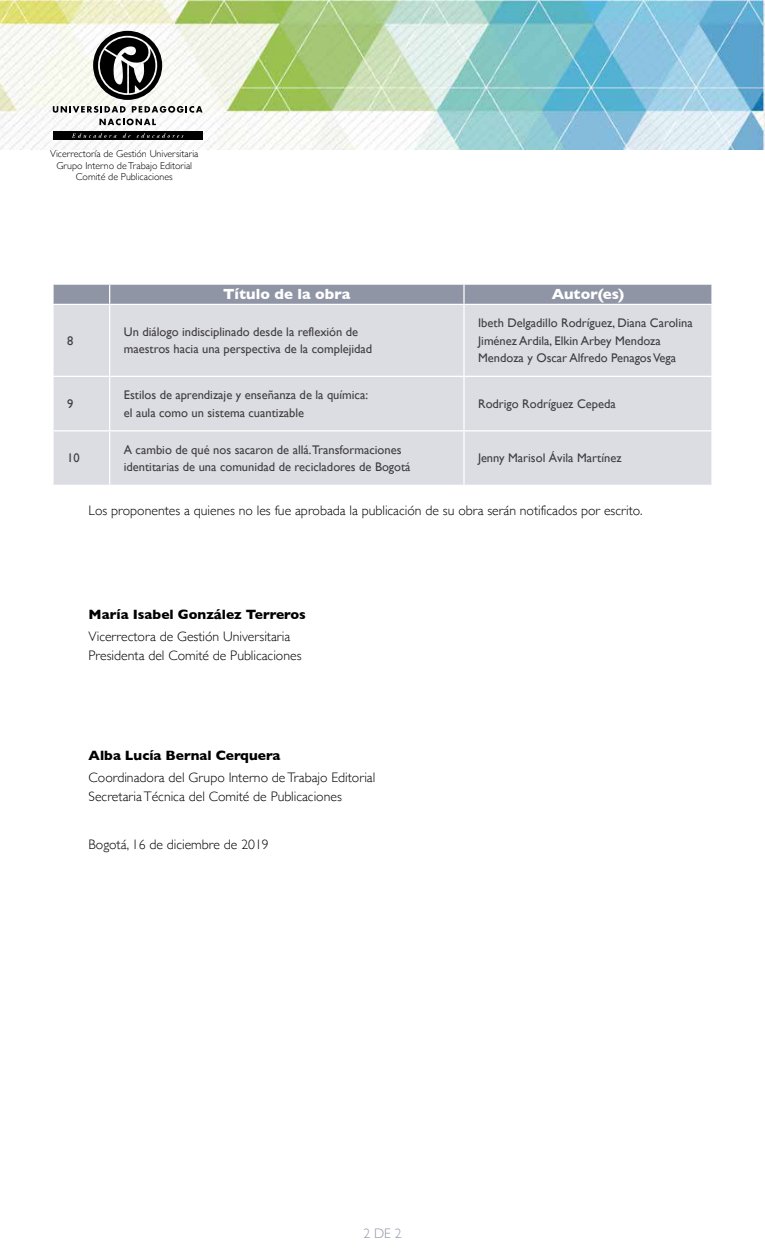
<style>
.page{position:relative;width:765px;height:1260px;background:#fff}
.page>*{position:absolute;margin:0;border:0;box-sizing:border-box;transform-origin:0 0}
.t1{font:700 15px "Gill Sans";letter-spacing:.005em;color:#fff}
.t2{font:300 13.75px/18.8px "Gill Sans";color:#000}
.t3{font:700 13.75px "Gill Sans";color:#000}
.t4{font:300 13.75px "Gill Sans";color:#8f95a5}
.t5{font:12.5px/17.5px "Gill Sans";color:#3e3d40}
.t6{font:300 10px/11.2px "Gill Sans";color:#000;text-align:center}
</style>
<div class="page">
<img style="left:0;top:0;width:765px;height:149px">
<svg style="left:93px;top:31px;width:69px;height:69px"></svg>
<svg style="left:53px;top:106px;width:73px;height:7px"></svg>
<svg style="left:132px;top:106px;width:71px;height:7px"></svg>
<svg style="left:99px;top:119px;width:57px;height:6px"></svg>
<div style="left:53px;top:131px;width:150px;height:9px;background:#000"></div>
<svg style="left:72px;top:133px;width:44px;height:5px"></svg>
<svg style="left:123px;top:133px;width:7px;height:5px"></svg>
<svg style="left:137px;top:133px;width:46px;height:5px"></svg>
<div style="left:54px;top:305px;width:657px;height:180px;background:#dcdde2"></div>
<hr style="left:109px;top:305px;width:1px;height:71px;background:#fff">
<hr style="left:463px;top:305px;width:2px;height:71px;background:#fff">
<hr style="left:52px;top:376px;width:58px;height:1px;background:#fff">
<hr style="left:110px;top:376px;width:354px;height:1px;background:#fff">
<hr style="left:109px;top:377px;width:1px;height:53px;background:#fff">
<hr style="left:464px;top:376px;width:249px;height:1px;background:#fff">
<hr style="left:463px;top:377px;width:2px;height:53px;background:#fff">
<hr style="left:52px;top:430px;width:58px;height:1px;background:#fff">
<hr style="left:110px;top:430px;width:354px;height:1px;background:#fff">
<hr style="left:109px;top:431px;width:1px;height:54px;background:#fff">
<hr style="left:464px;top:430px;width:249px;height:1px;background:#fff">
<hr style="left:463px;top:431px;width:2px;height:54px;background:#fff">
<svg style="left:53px;top:284px;width:659px;height:20px;background:#959aa9"></svg>
<p class="t6" style="left:50px;top:148px;width:150px">Vicerrectoría de Gestión Universitaria<br>Grupo Interno de Trabajo Editorial<br>Comité de Publicaciones</p>
<p class="t1" style="left:223px;top:282px;width:129px">Título de la obra</p>
<p class="t1" style="left:552px;top:282px;width:74px">Autor(es)</p>
<p class="t5" style="left:67px;top:332px;width:8px">8</p>
<p class="t5" style="left:124px;top:323px;width:250px">Un diálogo indisciplinado desde la reflexión de maestros hacia una perspectiva de la complejidad</p>
<p class="t5" style="left:478px;top:314px;width:216px">Ibeth Delgadillo Rodríguez, Diana Carolina<br>Jiménez Ardila, Elkin Arbey Mendoza<br>Mendoza y Oscar Alfredo Penagos Vega</p>
<p class="t5" style="left:67px;top:395px;width:8px">9</p>
<p class="t5" style="left:124px;top:386px;width:246px">Estilos de aprendizaje y enseñanza de la química: el aula como un sistema cuantizable</p>
<p class="t5" style="left:478px;top:395px;width:139px">Rodrigo Rodríguez Cepeda</p>
<p class="t5" style="left:67px;top:449px;width:14px">10</p>
<p class="t5" style="left:124px;top:441px;width:288px">A cambio de qué nos sacaron de allá.Transformaciones identitarias de una comunidad de recicladores de Bogotá</p>
<p class="t5" style="left:478px;top:449px;width:145px">Jenny Marisol Ávila Martínez</p>
<p class="t2" style="left:89px;top:501px;width:555px">Los proponentes a quienes no les fue aprobada la publicación de su obra serán notificados por escrito.</p>
<p class="t3" style="left:89px;top:603px;width:219px">María Isabel González Terreros</p>
<p class="t2" style="left:89px;top:626px;width:215px">Vicerrectora de Gestión Universitaria<br>Presidenta del Comité de Publicaciones</p>
<p class="t3" style="left:89px;top:744px;width:193px">Alba Lucía Bernal Cerquera</p>
<p class="t2" style="left:89px;top:767px;width:288px">Coordinadora del Grupo Interno de Trabajo Editorial<br>Secretaria Técnica del Comité de Publicaciones</p>
<p class="t2" style="left:89px;top:834px;width:182px">Bogotá, 16 de diciembre de 2019</p>
<p class="t4" style="left:363px;top:1223px;width:40px">2 DE 2</p>
</div>
